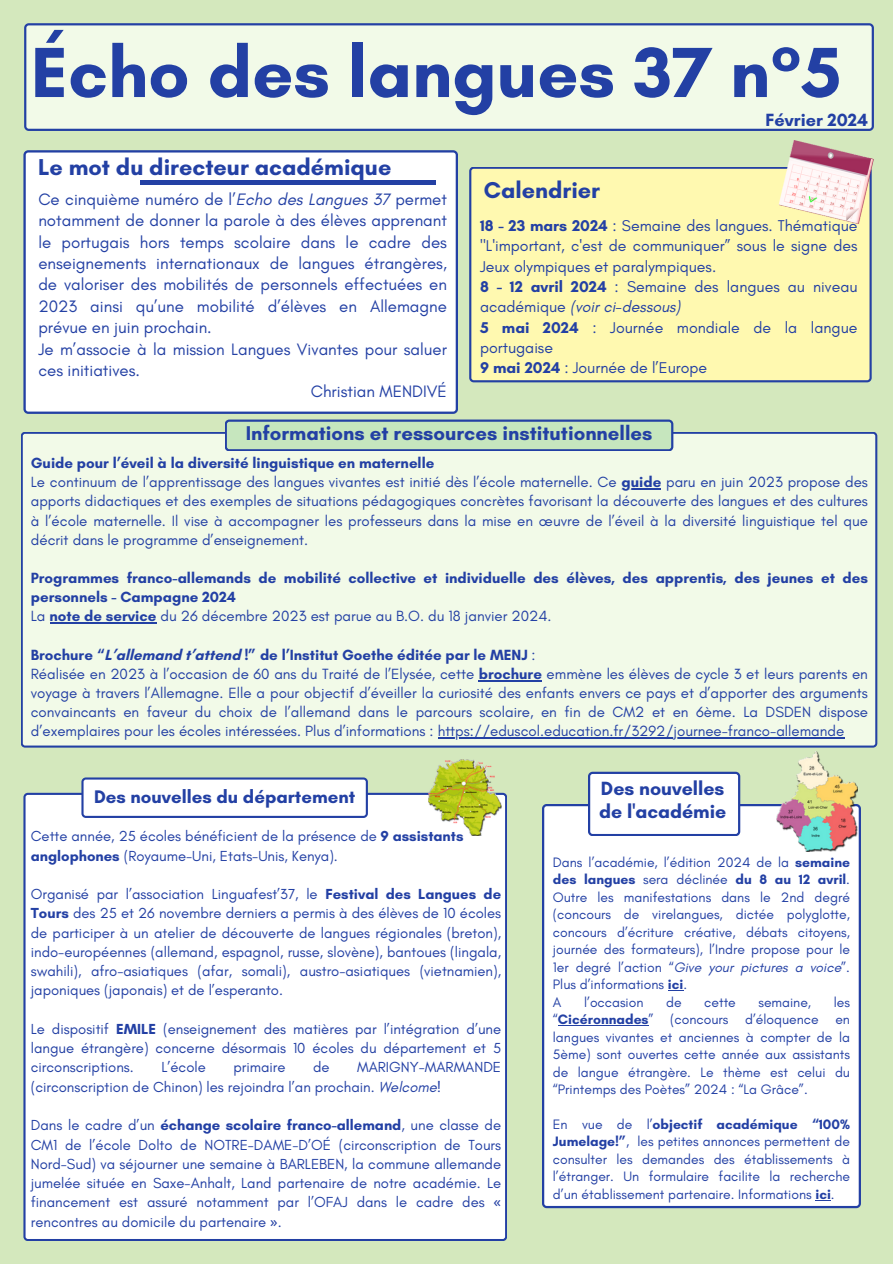
<style>
.page{position:relative;width:893px;height:1264px;background:#fff}
.page>*{position:absolute;margin:0;border:0;box-sizing:border-box;transform-origin:0 0}
.t1{font:700 72.3px "Glacial Indifference";color:#2340a4}
.t2{font:700 23.4px "Glacial Indifference";color:#2340a4}
.t3{font:700 23.25px "Glacial Indifference";color:#2340a4}
.t4{font:700 20.25px "Glacial Indifference";color:#2340a4}
.t5{font:700 19.5px/22.5px "Glacial Indifference";color:#2340a4}
.t6{font:700 18.6px "Glacial Indifference";color:#2340a4}
.t7{font:700 18px "Glacial Indifference";color:#2340a4}
.t8{font:16.8px "Glacial Indifference";color:#2340a4}
.t9{font:15.9px/20.2px "Glacial Indifference";color:#2340a4}
.t10{font:15px/19.2px "Glacial Indifference";color:#2340a4;text-align:justify}
.t11{font:700 15px/19.2px "Glacial Indifference";color:#2340a4}
.t12{font:14.85px/19.2px "Glacial Indifference";color:#2340a4;text-align:justify}
.t13{font:13.95px/17.4px "Glacial Indifference";color:#2340a4;text-align:justify}
.s1{font-style:italic}
.s2{font-weight:700}
.s3{font-weight:400}
.s4{font-family:"Noto Sans"}
</style>
<div class="page">
<div style="left:0;top:0;width:892px;height:1263px;background:#d4e8bd"></div>
<div style="left:23px;top:150px;width:435px;height:264px;background:#fff"></div>
<div style="left:24px;top:23px;width:849px;height:108px;background:#f2fae8"></div>
<hr style="left:140px;top:180px;width:296px;height:4px;background:#2340a4">
<div style="left:21px;top:432px;width:856px;height:315px;background:#f2fae8"></div>
<div style="left:23px;top:792px;width:484px;height:448px;background:#fff"></div>
<svg style="left:81px;top:777px;width:287px;height:41px;background:#e5e8f3"></svg>
<img style="left:428px;top:759px;width:73px;height:76px">
<hr style="left:621px;top:488px;width:40px;height:1px;background:#2340a4">
<hr style="left:50px;top:622px;width:106px;height:1px;background:#2340a4">
<hr style="left:479px;top:679px;width:63px;height:2px;background:#2340a4">
<hr style="left:437px;top:737px;width:407px;height:1px;background:#2340a4">
<div style="left:542px;top:804px;width:318px;height:404px;background:#fff"></div>
<img style="left:776px;top:751px;width:81px;height:100px">
<svg style="left:667px;top:990px;width:16px;height:1px"></svg>
<hr style="left:558px;top:1025px;width:90px;height:1px;background:#2340a4">
<svg style="left:815px;top:1199px;width:15px;height:1px"></svg>
<svg style="left:588px;top:771px;width:152px;height:65px;background:#eaedf5"></svg>
<div style="left:469px;top:167px;width:402px;height:215px;background:#fff9b0"></div>
<img style="left:776px;top:140px;width:97px;height:83px">
<svg style="left:225px;top:419px;width:448px;height:32px"></svg>
<h6 class="t1" style="left:31px;top:28px;width:811px">Écho des langues 37 n°5</h6>
<p class="t7" style="left:765px;top:109px;width:104px">Février 2024</p>
<p class="t2" style="left:38px;top:153px;width:355px">Le mot du directeur académique</p>
<h6 class="t8" style="left:38px;top:189px;width:410px">Ce cinquième numéro de l’<span class="s1">Echo des Langues 37</span> permet</h6>
<h6 class="t8" style="left:38px;top:210px;width:410px">notamment de donner la parole à des élèves apprenant</h6>
<h6 class="t8" style="left:38px;top:232px;width:410px">le portugais hors temps scolaire dans le cadre des</h6>
<h6 class="t8" style="left:38px;top:253px;width:410px">enseignements internationaux de langues étrangères,</h6>
<h6 class="t8" style="left:38px;top:274px;width:410px">de valoriser des mobilités de personnels effectuées en</h6>
<h6 class="t8" style="left:38px;top:296px;width:410px">2023 ainsi qu’une mobilité d’élèves en Allemagne</h6>
<h6 class="t8" style="left:38px;top:317px;width:175px">prévue en juin prochain.</h6>
<h6 class="t8" style="left:38px;top:338px;width:410px">Je m’associe à la mission Langues Vivantes pour saluer</h6>
<h6 class="t8" style="left:38px;top:360px;width:103px">ces initiatives.</h6>
<h6 class="t8" style="left:311px;top:381px;width:138px">Christian MENDIVÉ</h6>
<p class="t3" style="left:484px;top:176px;width:118px">Calendrier</p>
<p class="t9" style="left:480px;top:215px;width:379px"><span class="s2">18 - 23 mars 2024</span> : Semaine des langues. Thématique "L'important, c'est de communiquer” sous le signe des Jeux olympiques et paralympiques.<br><span class="s2">8 - 12 avril 2024</span> : Semaine des langues au niveau académique <span class="s1">(voir ci-dessous)<br></span><span class="s2">5 mai 2024</span> : Journée mondiale de la langue portugaise<br><span class="s2">9 mai 2024</span> : Journée de l’Europe</p>
<h3 class="t4" style="left:246px;top:421px;width:408px">Informations et ressources institutionnelles</h3>
<h2 class="t10" style="left:31px;top:453px;width:838px"><span class="s2">Guide pour l’éveil à la diversité linguistique en maternelle<br></span>Le continuum de l’apprentissage des langues vivantes est initié dès l’école maternelle. Ce <span class="s2">guide</span> paru en juin 2023 propose des</h2>
<h3 class="t10" style="left:31px;top:491px;width:838px">apports didactiques et des exemples de situations pédagogiques concrètes favorisant la découverte des langues et des cultures à l’école maternelle. Il vise à accompagner les professeurs dans la mise en œuvre de l’éveil à la diversité linguistique tel que décrit dans le programme d’enseignement.</h3>
<h3 class="t11" style="left:31px;top:568px;width:838px">Programmes franco-allemands de mobilité collective et individuelle des élèves, des apprentis, des jeunes et des personnels - Campagne 2024</h3>
<h6 class="t10" style="left:31px;top:606px;width:522px">La <span class="s2">note de service</span> du 26 décembre 2023 est parue au B.O. du 18 janvier 2024.</h6>
<h6 class="t11" style="left:31px;top:645px;width:506px">Brochure “L’allemand t’attend !” de l’Institut Goethe éditée par le MENJ <span class="s3">:</span></h6>
<h6 class="t10" style="left:31px;top:664px;width:838px">Réalisée en 2023 à l’occasion de 60 ans du Traité de l’Elysée, cette <span class="s2">brochure</span> emmène les élèves de cycle 3 et leurs parents en voyage à travers l’Allemagne. Elle a pour objectif d’éveiller la curiosité des enfants envers ce pays et d’apporter des arguments convaincants en faveur du choix de l’allemand dans le parcours scolaire, en fin de CM2 et en 6ème. La DSDEN dispose d’exemplaires pour les écoles intéressées. Plus d’informations : https://eduscol.education.fr/3292/journee-franco-allemande</h6>
<h6 class="t6" style="left:94px;top:785px;width:262px">Des nouvelles du département</h6>
<h4 class="t12" style="left:31px;top:826px;width:434px">Cette année, 25 écoles bénéficient de la présence de <span class="s2">9 assistants anglophones</span> (Royaume-Uni, Etats-Unis, Kenya).</h4>
<p class="t12" style="left:31px;top:884px;width:472px">Organisé par l’association Linguafest’37, le <span class="s2">Festival des Langues de Tours</span> des 25 et 26 novembre derniers a permis à des élèves de 10 écoles de participer à un atelier de découverte de langues régionales (breton), indo-européennes (allemand, espagnol, russe, slovène), bantoues (lingala, swahili), afro-asiatiques (afar, somali), austro-asiatiques (vietnamien), japoniques (japonais) et de l’esperanto.</p>
<h2 class="t12" style="left:31px;top:1019px;width:472px">Le dispositif <span class="s2">EMILE</span> (enseignement des matières par l’intégration d’une langue étrangère) concerne désormais 10 écoles du département et 5 circonscriptions.</h2>
<h2 class="t12" style="left:161px;top:1057px;width:46px">L’école</h2>
<h2 class="t12" style="left:233px;top:1057px;width:54px">primaire</h2>
<h2 class="t12" style="left:313px;top:1057px;width:18px">de</h2>
<h2 class="t12" style="left:31px;top:1057px;width:472px;text-indent:326px">MARIGNY-MARMANDE (circonscription de Chinon) les rejoindra l’an prochain. <span class="s1">Welcome!</span></h2>
<h5 class="t12" style="left:31px;top:1115px;width:472px">Dans le cadre d’un <span class="s2">échange scolaire franco-allemand</span>, une classe de CM1 de l’école Dolto de NOTRE-DAME-D’OÉ (circonscription de Tours Nord-Sud) va séjourner une semaine à BARLEBEN, la commune allemande jumelée située en Saxe-Anhalt, Land partenaire de notre académie. Le financement est assuré notamment par l’OFAJ dans le cadre des <span class="s4">« </span>rencontres au domicile du partenaire <span class="s4">»</span>.</h5>
<h6 class="t5" style="left:599px;top:777px;width:129px">Des nouvelles de l'académie</h6>
<p class="t13" style="left:553px;top:853px;width:298px">Dans l’académie, l’édition 2024 de la <span class="s2">semaine des langues</span> sera déclinée <span class="s2">du 8 au 12 avril</span>.<br>Outre les manifestations dans le 2nd degré (concours de virelangues, dictée polyglotte, concours d’écriture créative, débats citoyens, journée des formateurs), l’Indre propose pour le 1er degré l’action “<span class="s1">Give your pictures a voice</span>”.<br>Plus d’informations <span class="s2">ici</span>.</p>
<p class="t13" style="left:553px;top:993px;width:10px">A</p>
<p class="t13" style="left:584px;top:993px;width:61px">l’occasion</p>
<p class="t13" style="left:666px;top:993px;width:17px">de</p>
<p class="t13" style="left:704px;top:993px;width:33px">cette</p>
<p class="t13" style="left:758px;top:993px;width:54px">semaine,</p>
<p class="t13" style="left:553px;top:993px;width:298px;text-indent:281px">les “<span class="s2">Cicéronnades</span>” (concours d’éloquence en langues vivantes et anciennes à compter de la 5ème) sont ouvertes cette année aux assistants de langue étrangère. Le thème est celui du “Printemps des Poètes” 2024 : “La Grâce”.</p>
<h3 class="t13" style="left:553px;top:1115px;width:298px">En vue de l’<span class="s2">objectif académique “100% Jumelage!”</span>, les petites annonces permettent de consulter les demandes des établissements à l’étranger. Un formulaire facilite la recherche d’un établissement partenaire. Informations <span class="s2">ici</span>.</h3>
</div>
